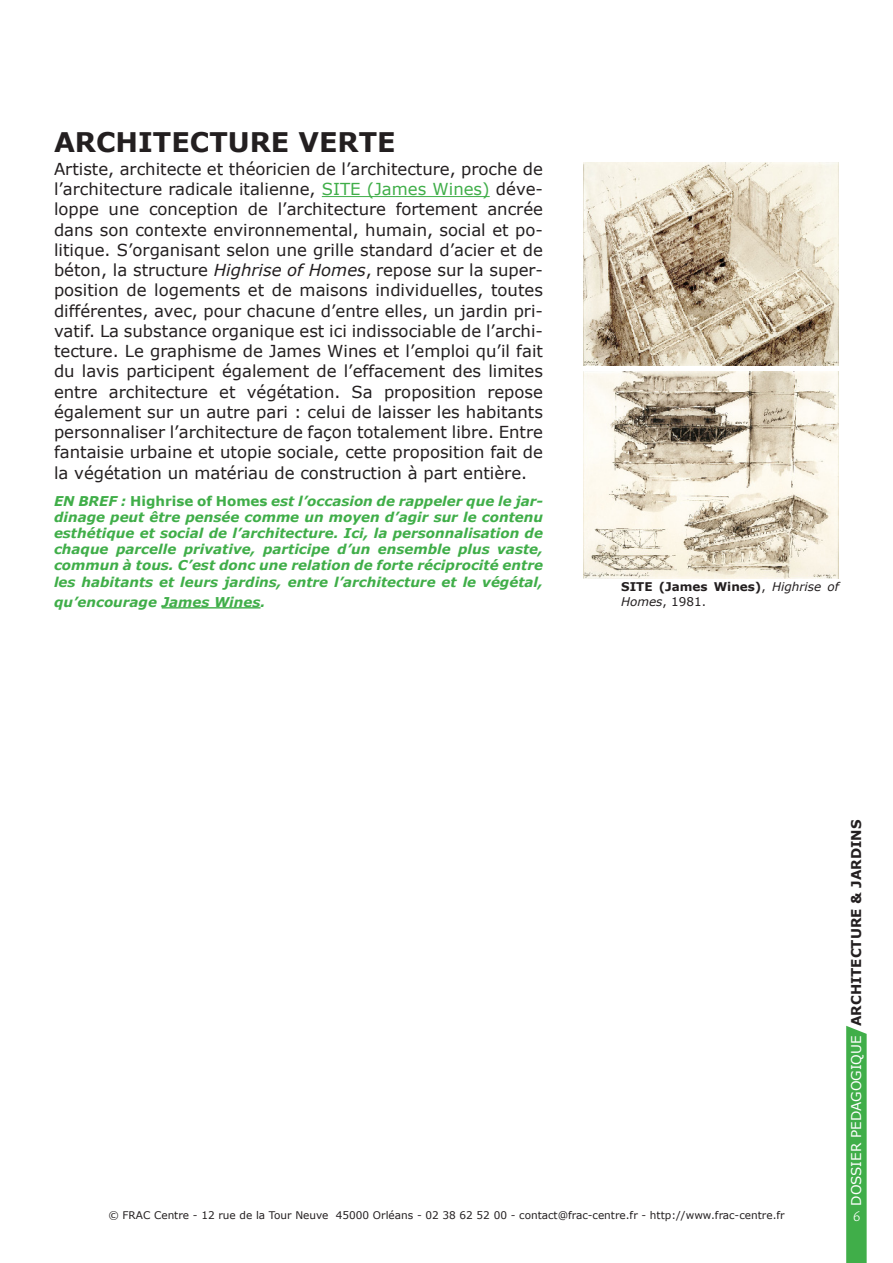
<style>
.page{position:relative;width:893px;height:1263px;background:#fff}
.page>*{position:absolute;margin:0;border:0;box-sizing:border-box;transform-origin:0 0}
.t1{font:700 27px "Verdana";color:#231f20}
.t2{font:16.5px/20.2px "Verdana";color:#231f20;text-align:justify}
.t3{font:italic 700 13.5px/16.2px "Verdana";color:#40ae49;text-align:justify}
.t4{font:700 13.5px "Verdana";color:#231f20}
.t5{font:300 13.5px "Linotype Aroma";color:#fff}
.t6{font:700 12px/14.4px "Verdana";color:#231f20}
.t7{font:10.5px "Verdana";color:#231f20}
.s1{color:#40ae49}
.s2{font-style:italic}
.s3{font-style:normal}
.s4{font-weight:400}
.s5{font-weight:400;font-style:italic}
.s6{font-weight:400;color:#fff}
</style>
<div class="page">
<svg style="left:846px;top:1026px;width:21px;height:237px;background:#48b150"></svg>
<hr style="left:322px;top:196px;width:168px;height:1px;background:#40ae49">
<hr style="left:162px;top:607px;width:99px;height:1px;background:#40ae49">
<img style="left:584px;top:162px;width:255px;height:203px">
<img style="left:584px;top:372px;width:255px;height:206px">
<p class="t1" style="left:54px;top:125px;width:343px">ARCHITECTURE VERTE</p>
<p class="t2" style="left:54px;top:158px;width:490px">Artiste, architecte et théoricien de l’architecture, proche de l’architecture radicale italienne, <span class="s1">SITE (James Wines)</span> déve&shy;loppe une conception de l’architecture fortement ancrée dans son contexte environnemental, humain, social et po&shy;litique. S’organisant selon une grille standard d’acier et de béton, la structure <span class="s2">Highrise of Homes</span>, repose sur la super&shy;position de logements et de maisons individuelles, toutes différentes, avec, pour chacune d’entre elles, un jardin pri&shy;vatif. La substance organique est ici indissociable de l’archi&shy;tecture. Le graphisme de James Wines et l’emploi qu’il fait du lavis participent également de l’effacement des limites entre architecture et végétation. Sa proposition repose également sur un autre pari : celui de laisser les habitants personnaliser l’architecture de façon totalement libre. Entre fantaisie urbaine et utopie sociale, cette proposition fait de la végétation un matériau de construction à part entière.</p>
<p class="t3" style="left:54px;top:492px;width:490px">EN BREF : <span class="s3">Highrise of Homes</span> est l’occasion de rappeler que le jar&shy;dinage peut être pensée comme un moyen d’agir sur le contenu esthétique et social de l’architecture. Ici, la personnalisation de chaque parcelle privative, participe d’un ensemble plus vaste, commun à tous. C’est donc une relation de forte réciprocité entre les habitants et leurs jardins, entre l’architecture et le végétal,</p>
<p class="t3" style="left:54px;top:593px;width:213px">qu’encourage James Wines.</p>
<p class="t6" style="left:621px;top:579px;width:219px">SITE (James Wines)<span class="s4">,</span> <span class="s5">Highrise of<br>Homes</span><span class="s4">, 1981.</span></p>
<p class="t7" style="left:108px;top:1208px;width:678px">© FRAC Centre - 12 rue de la Tour Neuve 45000 Orléans - 02 38 62 52 00 - contact@frac-centre.fr - http://www.frac-centre.fr</p>
<p class="t4" style="left:848px;top:1206px;width:388px;rotate:-90deg"><span class="s6">DOSSIER PEDAGOGIQUE</span> ARCHITECTURE &amp; JARDINS</p>
<p class="t5" style="left:853px;top:1208px;width:9px">6</p>
</div>
